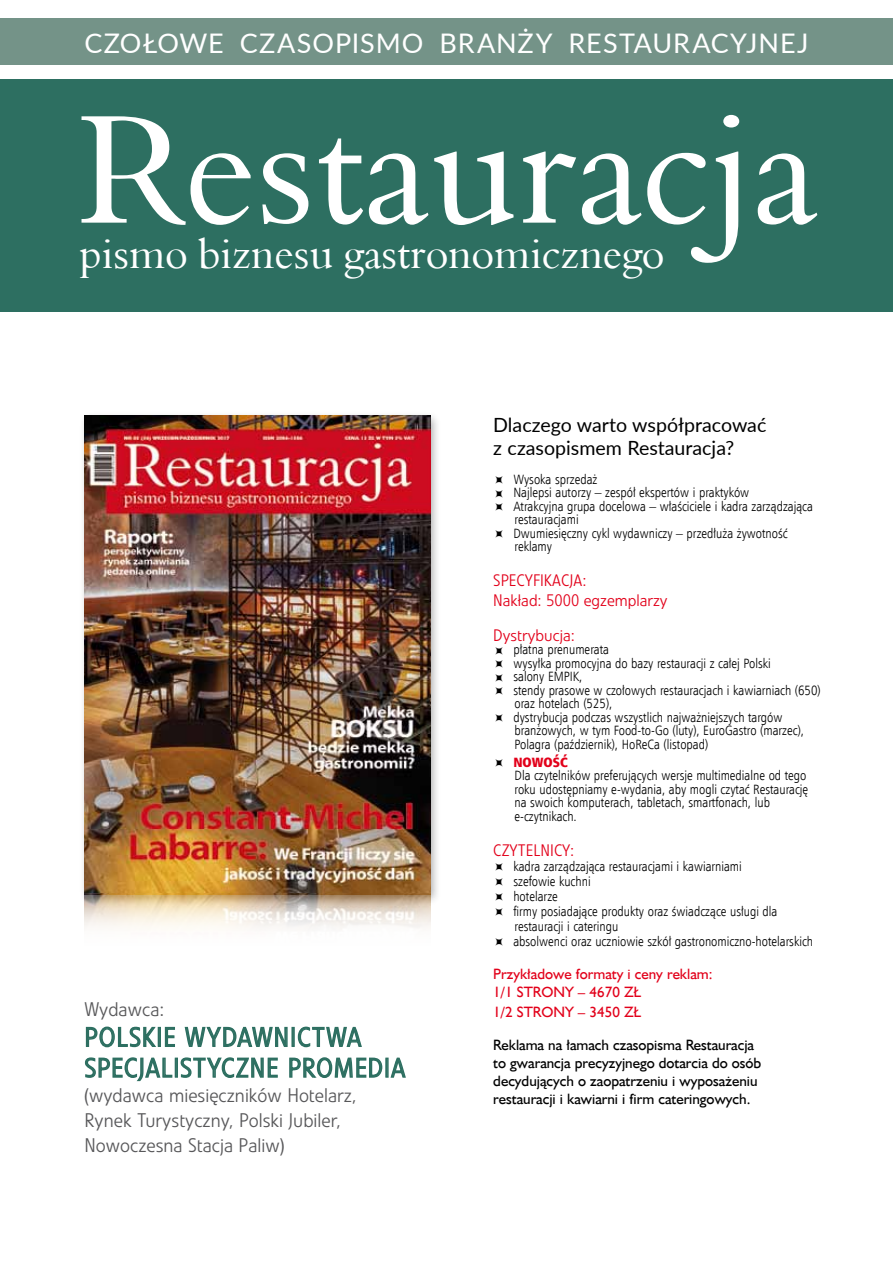
<style>
.page{position:relative;width:893px;height:1263px;background:#fff}
.page>*{position:absolute;margin:0;border:0;box-sizing:border-box;transform-origin:0 0}
.t1{font:159.3px "Aldine 401 EU";color:#fff}
.t2{font:42.6px "Aldine 401 EU";color:#fff}
.t3{font:27px "Lato";letter-spacing:.035em;color:#fff}
.t4{font:300 26.55px "Linotype Veto Pl";letter-spacing:.04em;color:#2d6f61}
.t5{font:19.65px/23.5px "Lato";color:#000}
.t6{font:300 19.5px/25.2px "Linotype Veto Pl";color:#58585a}
.t7{font:300 16.5px/19.8px "Linotype Veto Pl";color:#e2001a}
.t8{font:15px/18px "Humanst 521 EU";color:#000}
.t9{font:15px/18px "Humanst 521 EU";color:#e2001a}
.t10{font:13.5px/13.5px "Humnst 777 Lt Cn EU";color:#000}
.t11{font:13.5px "Humnst 777 X Blk Cn EU";color:#e2001a}
</style>
<div class="page">
<div style="left:79px;top:411px;width:363px;height:494px;background:#000;opacity:.3"></div>
<img style="left:84px;top:416px;width:346px;height:478px">
<svg style="left:84px;top:894px;width:346px;height:35px"></svg>
<svg style="left:85px;top:1026px;width:298px;height:56px"></svg>
<div style="left:385px;top:1057px;width:4px;height:21px;border:1px solid #2d6f61"></div>
<svg style="left:390px;top:1057px;width:16px;height:21px"></svg>
<div style="left:0;top:79px;width:893px;height:233px;background:#2d6f61"></div>
<div style="left:0;top:18px;width:893px;height:46px;background:#749388"></div>
<h3 class="t3" style="left:84px;top:24px;width:726px">czołowe czasopismo branży restauracyjnej</h3>
<h1 class="t1" style="left:76px;top:72px;width:743px">Restauracja</h1>
<h2 class="t2" style="left:80px;top:227px;width:586px">pismo biznesu gastronomicznego</h2>
<h3 class="t6" style="left:84px;top:996px;width:81px">Wydawca:</h3>
<h3 class="t4" style="left:84px;top:1021px;width:45px">Polskie</h3>
<h3 class="t4" style="left:185px;top:1021px;width:39px">Wydawnictwa</h3>
<h3 class="t4" style="left:84px;top:1052px;width:27px">Specjalistyczne</h3>
<h3 class="t4" style="left:288px;top:1052px;width:80px">ProMedia</h3>
<h3 class="t6" style="left:84px;top:1083px;width:274px">(wydawca miesięczników Hotelarz,<br>Rynek Turystyczny, Polski Jubiler,<br>Nowoczesna Stacja Paliw)</h3>
<h3 class="t5" style="left:493px;top:412px;width:275px">Dlaczego warto współpracować z czasopismem Restauracja?</h3>
<p class="t10" style="left:513px;top:472px;width:301px">Wysoka sprzedaż<br>Najlepsi autorzy – zespół ekspertów i praktyków<br>Atrakcyjna grupa docelowa – właściciele i kadra zarządzająca restauracjami<br>Dwumiesięczny cykl wydawniczy – przedłuża żywotność reklamy</p>
<p class="t7" style="left:493px;top:571px;width:176px">SPECYFIKACJA:<br>Nakład: 5000 egzemplarzy</p>
<p class="t7" style="left:493px;top:625px;width:83px">Dystrybucja:</p>
<p class="t10" style="left:513px;top:643px;width:309px">płatna prenumerata<br>wysyłka promocyjna do bazy restauracji z całej Polski<br>salony EMPIK,<br>stendy prasowe w czołowych restauracjach i kawiarniach (650) oraz hotelach (525),<br>dystrybucja podczas wszystlich najważniejszych targów branżowych, w tym Food-to-Go (luty), EuroGastro (marzec), Polagra (październik), Horeca (listopad)</p>
<p class="t11" style="left:513px;top:753px;width:56px">NOWOŚĆ</p>
<p class="t10" style="left:514px;top:769px;width:295px">Dla czytelników preferujących wersje multimedialne od tego roku udostępniamy e-wydania, aby mogli czytać Restaurację na swoich komputerach, tabletach, smartfonach, lub e-czytnikach.</p>
<p class="t7" style="left:493px;top:840px;width:82px">CZYTELNICY:</p>
<p class="t10" style="left:513px;top:858px;width:301px;line-height:15px">kadra zarządzająca restauracjami i kawiarniami<br>szefowie kuchni<br>hotelarze<br>firmy posiadające produkty oraz świadczące usługi dla restauracji i cateringu<br>absolwenci oraz uczniowie szkół gastronomiczno-hotelarskich</p>
<p class="t9" style="left:493px;top:964px;width:221px">Przykładowe formaty i ceny reklam:<br>1/1 strony – 4670 zł</p>
<p class="t9" style="left:493px;top:1002px;width:150px">1/2 strony – 3450 zł</p>
<p class="t8" style="left:493px;top:1035px;width:270px">Reklama na łamach czasopisma Restauracja to gwarancja precyzyjnego dotarcia do osób decydujących o zaopatrzeniu i wyposażeniu restauracji i kawiarni i firm cateringowych.</p>
</div>
